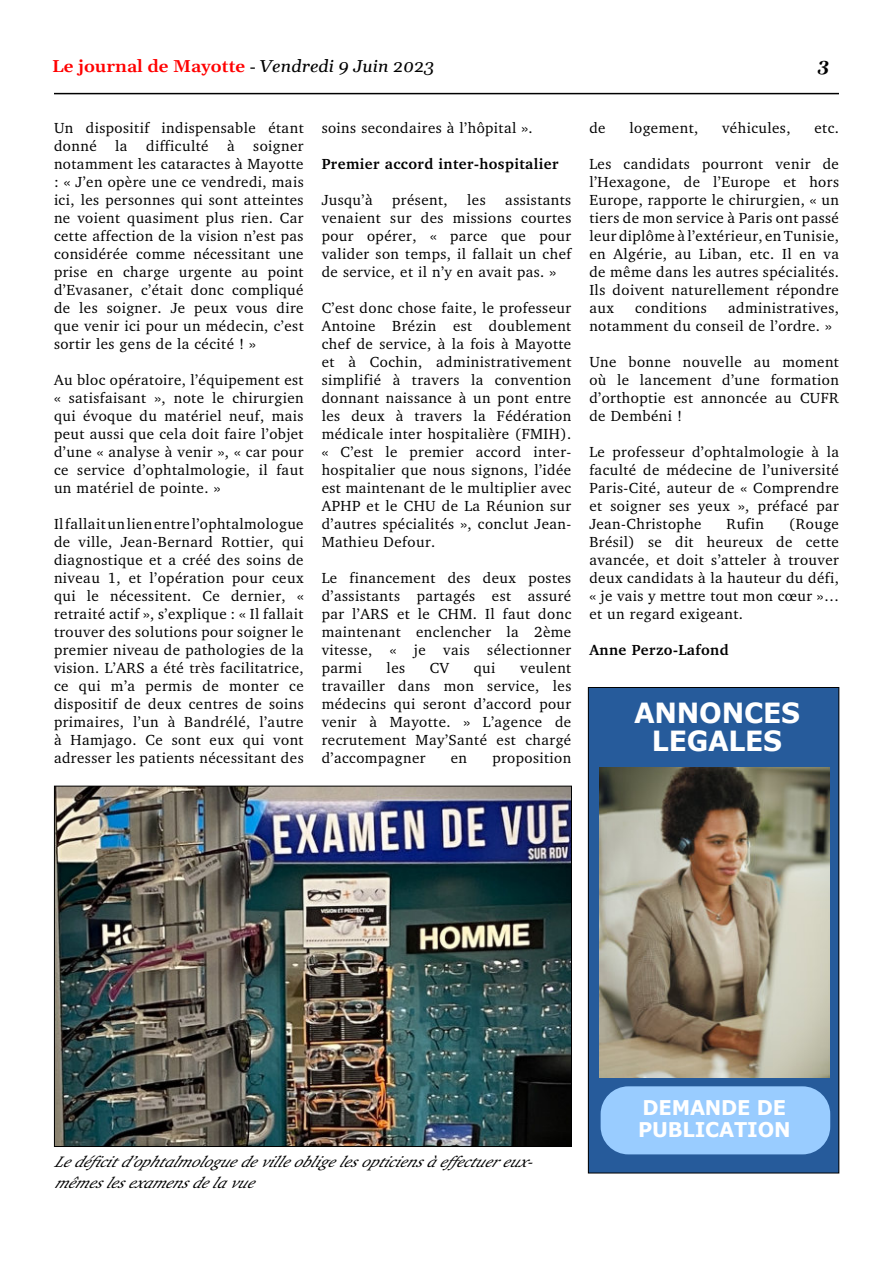
<style>
.page{position:relative;width:893px;height:1263px;background:#fff}
.page>*{position:absolute;margin:0;border:0;box-sizing:border-box;transform-origin:0 0}
.t1{font:700 27.75px/28.2px "Verdana";letter-spacing:-.01em;color:#fff;text-align:center;scale:.96 1}
.t2{font:700 20.25px/21.6px "Verdana";letter-spacing:-.01em;color:#fff;scale:.96 1}
.t3{font:600 16.95px "Gelasio";color:#f00;scale:1.06 1}
.t4{font:italic 700 16.95px "Gelasio";color:#000;scale:1.06 1}
.t5{font:italic 15.45px/20.7px "Charter";color:#000;scale:1.06 1}
.t6{font:15px/18px "Charter";letter-spacing:.03em;color:#000;text-align:justify}
.t7{font:700 15px "Charter";letter-spacing:.03em;color:#000}
.s1{font-family:"Times New Roman";font-weight:400;color:#000}
.s2{font-weight:400;font-style:italic;color:#000}
</style>
<div class="page">
<hr style="left:54px;top:93px;width:785px;height:1px;background:#000">
<img style="left:56px;top:788px;width:513px;height:356px">
<div style="left:588px;top:687px;width:251px;height:486px;background:#265b9b"></div>
<div style="left:588px;top:687px;width:251px;height:486px;border:1px solid #000"></div>
<img style="left:599px;top:767px;width:230px;height:310px">
<div style="left:601px;top:1086px;width:229px;height:68px;background:#9cf;border-radius:28px"></div>
<p class="t3" style="left:52px;top:59px;width:362px">Le journal de Mayotte <span class="s1">-</span> <span class="s2">Vendredi 9 Juin 2023</span></p>
<p class="t4" style="left:818px;top:58px;width:12px">3</p>
<p class="t6" style="left:54px;top:119px;width:251px">Un dispositif indispensable étant donné la difficulté à soigner notamment les cataractes à Mayotte : « J’en opère une ce vendredi, mais ici, les personnes qui sont atteintes ne voient quasiment plus rien. Car cette affection de la vision n’est pas considérée comme nécessitant une prise en charge urgente au point d’Evasaner, c’était donc compliqué de les soigner. Je peux vous dire que venir ici pour un médecin, c’est sortir les gens de la cécité ! »</p>
<p class="t6" style="left:54px;top:371px;width:251px">Au bloc opératoire, l’équipement est « satisfaisant », note le chirurgien qui évoque du matériel neuf, mais peut aussi que cela doit faire l’objet d’une « analyse à venir », « car pour ce service d’ophtalmologie, il faut un matériel de pointe. »</p>
<p class="t6" style="left:54px;top:515px;width:251px">Il fallait un lien entre l’ophtalmologue de ville, Jean-Bernard Rottier, qui diagnostique et a créé des soins de niveau 1, et l’opération pour ceux qui le nécessitent. Ce dernier, « retraité actif », s’explique : « Il fallait trouver des solutions pour soigner le premier niveau de pathologies de la vision. L’ARS a été très facilitatrice, ce qui m’a permis de monter ce dispositif de deux centres de soins primaires, l’un à Bandrélé, l’autre à Hamjago. Ce sont eux qui vont adresser les patients nécessitant des</p>
<p class="t6" style="left:322px;top:119px;width:212px">soins secondaires à l’hôpital ».</p>
<p class="t7" style="left:322px;top:155px;width:238px">Premier accord inter-hospitalier</p>
<p class="t6" style="left:322px;top:191px;width:53px">Jusqu’à</p>
<p class="t6" style="left:392px;top:191px;width:57px">présent,</p>
<p class="t6" style="left:467px;top:191px;width:20px">les</p>
<p class="t6" style="left:322px;top:191px;width:251px;text-indent:184px">assistants venaient sur des missions courtes pour opérer, « parce que pour valider son temps, il fallait un chef de service, et il n’y en avait pas. »</p>
<p class="t6" style="left:322px;top:299px;width:251px">C’est donc chose faite, le professeur Antoine Brézin est doublement chef de service, à la fois à Mayotte et à Cochin, administrativement simplifié à travers la convention donnant naissance à un pont entre les deux à travers la Fédération médicale inter hospitalière (FMIH). « C’est le premier accord inter&shy;hospitalier que nous signons, l’idée est maintenant de le multiplier avec APHP et le CHU de La Réunion sur d’autres spécialités », conclut Jean-Mathieu Defour.</p>
<p class="t6" style="left:322px;top:569px;width:251px">Le financement des deux postes d’assistants partagés est assuré par l’ARS et le CHM. Il faut donc maintenant enclencher la 2ème vitesse, « je vais sélectionner parmi</p>
<p class="t6" style="left:322px;top:659px;width:251px;text-indent:198px">veulent travailler dans mon service, les médecins qui seront d’accord pour venir à Mayotte. » L’agence de recrutement May’Santé est chargé d’accompagner</p>
<p class="t6" style="left:387px;top:659px;width:20px">les</p>
<p class="t6" style="left:430px;top:659px;width:21px">CV</p>
<p class="t6" style="left:474px;top:659px;width:23px">qui</p>
<p class="t6" style="left:451px;top:749px;width:18px">en</p>
<p class="t6" style="left:492px;top:749px;width:80px">proposition</p>
<p class="t6" style="left:589px;top:119px;width:18px">de</p>
<p class="t6" style="left:629px;top:119px;width:70px">logement,</p>
<p class="t6" style="left:722px;top:119px;width:70px">véhicules,</p>
<p class="t6" style="left:814px;top:119px;width:26px">etc.</p>
<p class="t6" style="left:589px;top:155px;width:251px">Les candidats pourront venir de l’Hexagone, de l’Europe et hors Europe, rapporte le chirurgien, « un tiers de mon service à Paris ont passé leur diplôme à l’extérieur, en Tunisie, en Algérie, au Liban, etc. Il en va de même dans les autres spécialités.<br>Ils doivent naturellement répondre aux</p>
<p class="t6" style="left:589px;top:299px;width:251px;text-indent:139px">administratives, notamment du conseil de l’ordre. »</p>
<p class="t6" style="left:589px;top:353px;width:251px">Une bonne nouvelle au moment où le lancement d’une formation d’orthoptie est annoncée au CUFR de Dembéni !</p>
<p class="t6" style="left:589px;top:443px;width:251px">Le professeur d’ophtalmologie à la faculté de médecine de l’université Paris-Cité, auteur de « Comprendre et soigner ses yeux », préfacé par Jean-Christophe</p>
<p class="t6" style="left:635px;top:299px;width:73px">conditions</p>
<p class="t6" style="left:726px;top:515px;width:39px">Rufin</p>
<p class="t6" style="left:589px;top:515px;width:251px;text-indent:200px">(Rouge Brésil) se dit heureux de cette avancée, et doit s’atteler à trouver deux candidats à la hauteur du défi, « je vais y mettre tout mon cœur »… et un regard exigeant.</p>
<p class="t7" style="left:589px;top:641px;width:141px">Anne Perzo-Lafond</p>
<h1 class="t1" style="left:634px;top:699px;width:174px">ANNONCES<br>LEGALES</h1>
<p class="t5" style="left:54px;top:1153px;width:458px">Ledéficitd’ophtalmolog uedevilleoblig elesopticiensàeffectuereux&shy;mêmeslesexamensdelavue</p>
<h2 class="t2" style="left:638px;top:1097px;width:160px">DEMANDE DE<br>PUBLICATION</h2>
</div>
